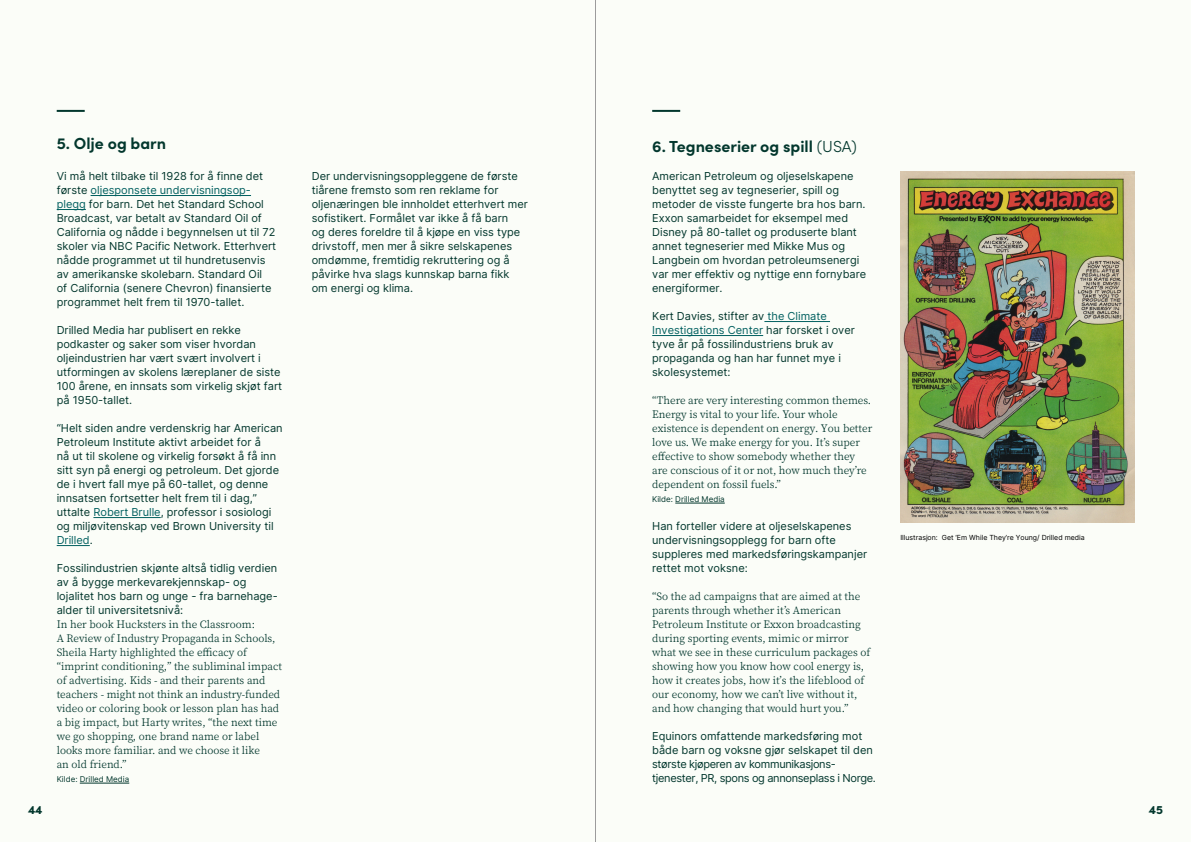
<style>
.page{position:relative;width:1191px;height:842px;background:#fff}
.page>*{position:absolute;margin:0;border:0;box-sizing:border-box;transform-origin:0 0}
.t1{font:700 16px "Sofia Pro";color:#02372d}
.t2{font:900 12px "Sofia Pro";color:#02372d}
.t3{font:11px/14px "Inter";color:#02372d}
.t4{font:11px/14px "Source Serif 4 Roman";color:#02372d}
.t5{font:8px "Inter";color:#02372d}
.t6{font:7px "Inter";color:#000}
.s1{color:#026060}
.s2{font-weight:300}
</style>
<div class="page">
<div style="left:0;top:0;width:595px;height:842px;background:#fbfdf8"></div>
<div style="left:595px;top:0;width:596px;height:842px;background:#fbfdf8"></div>
<hr style="left:595px;top:0;width:1px;height:842px;background:#9c9c9c">
<hr style="left:57px;top:110px;width:28px;height:2px;background:#02372d">
<hr style="left:91px;top:195px;width:160px;height:1px;background:#026060">
<svg style="left:57px;top:209px;width:29px;height:1px"></svg>
<hr style="left:93px;top:517px;width:68px;height:1px;background:#026060">
<hr style="left:57px;top:545px;width:33px;height:1px;background:#026060">
<hr style="left:80px;top:783px;width:49px;height:1px;background:#02372d">
<hr style="left:652px;top:110px;width:28px;height:2px;background:#02372d">
<hr style="left:764px;top:321px;width:66px;height:1px;background:#026060">
<hr style="left:652px;top:335px;width:111px;height:1px;background:#026060">
<hr style="left:675px;top:503px;width:50px;height:1px;background:#02372d">
<img style="left:900px;top:172px;width:234px;height:351px">
<h1 class="t1" style="left:57px;top:131px;width:111px">5. Olje og barn</h1>
<p class="t3" style="left:57px;top:169px;width:221px">Vi må helt tilbake til 1928 for å finne det første <span class="s1">oljesponsete undervisningsop&shy;plegg</span> for barn. Det het Standard School Broadcast, var betalt av Standard Oil of California og nådde i begynnelsen ut til 72 skoler via NBC Pacific Network. Etterhvert nådde programmet ut til hundretusenvis av amerikanske skolebarn. Standard Oil<br>of California (senere Chevron) finansierte programmet helt frem til 1970-tallet.</p>
<p class="t3" style="left:57px;top:323px;width:227px">Drilled Media har publisert en rekke podkaster og saker som viser hvordan oljeindustrien har vært svært involvert i utformingen av skolens læreplaner de siste 100 årene, en innsats som virkelig skjøt fart på 1950-tallet.</p>
<p class="t3" style="left:57px;top:421px;width:227px">“Helt siden andre verdenskrig har American Petroleum Institute aktivt arbeidet for å<br>nå ut til skolene og virkelig forsøkt å få inn sitt syn på energi og petroleum. Det gjorde de i hvert fall mye på 60-tallet, og denne innsatsen fortsetter helt frem til i dag,” uttalte <span class="s1">Robert Brulle</span>, professor i sosiologi og miljøvitenskap ved Brown University til <span class="s1">Drilled</span>.</p>
<p class="t3" style="left:57px;top:561px;width:222px">Fossilindustrien skjønte altså tidlig verdien av å bygge merkevarekjennskap- og lojalitet hos barn og unge - fra barnehage&shy;alder til universitetsnivå:</p>
<p class="t4" style="left:57px;top:617px;width:227px">In her book Hucksters in the Classroom:<br>A Review of Industry Propaganda in Schools, Sheila Harty highlighted the efficacy of “imprint conditioning,” the subliminal impact of advertising. Kids - and their parents and teachers - might not think an industry-funded video or coloring book or lesson plan has had a big impact, but Harty writes, “the next time we go shopping, one brand name or label looks more familiar. and we choose it like<br>an old friend.”</p>
<p class="t5" style="left:57px;top:774px;width:74px">Kilde: Drilled Media</p>
<p class="t3" style="left:312px;top:169px;width:218px">Der undervisningsoppleggene de første tiårene fremsto som ren reklame for oljenæringen ble innholdet etterhvert mer sofistikert. Formålet var ikke å få barn<br>og deres foreldre til å kjøpe en viss type drivstoff, men mer å sikre selskapenes omdømme, fremtidig rekruttering og å påvirke hva slags kunnskap barna fikk om energi og klima.</p>
<h1 class="t1" style="left:652px;top:134px;width:206px">6. Tegneserier og spill <span class="s2">(USA)</span></h1>
<p class="t3" style="left:652px;top:169px;width:216px">American Petroleum og oljeselskapene benyttet seg av tegneserier, spill og metoder de visste fungerte bra hos barn.<br>Exxon samarbeidet for eksempel med Disney på 80-tallet og produserte blant annet tegneserier med Mikke Mus og Langbein om hvordan petroleumsenergi var mer effektiv og nyttige enn fornybare energiformer.</p>
<p class="t3" style="left:652px;top:309px;width:204px">Kert Davies, stifter av <span class="s1">the Climate<br>Investigations Center</span> har forsket i over tyve år på fossilindustriens bruk av propaganda og han har funnet mye i skolesystemet:</p>
<p class="t4" style="left:652px;top:393px;width:221px">“There are very interesting common themes.<br>Energy is vital to your life. Your whole existence is dependent on energy. You better love us. We make energy for you. It’s super effective to show somebody whether they are conscious of it or not, how much they’re dependent on fossil fuels.”</p>
<p class="t5" style="left:652px;top:494px;width:74px">Kilde: Drilled Media</p>
<p class="t3" style="left:652px;top:519px;width:216px">Han forteller videre at oljeselskapenes undervisningsopplegg for barn ofte suppleres med markedsføringskampanjer rettet mot voksne:</p>
<p class="t4" style="left:652px;top:589px;width:220px">“So the ad campaigns that are aimed at the parents through whether it’s American Petroleum Institute or Exxon broadcasting during sporting events, mimic or mirror what we see in these curriculum packages of showing how you know how cool energy is, how it creates jobs, how it’s the lifeblood of our economy, how we can’t live without it, and how changing that would hurt you.”</p>
<p class="t3" style="left:652px;top:729px;width:225px">Equinors omfattende markedsføring mot både barn og voksne gjør selskapet til den største kjøperen av kommunikasjons&shy;tjenester, PR, spons og annonseplass i Norge.</p>
<p class="t6" style="left:900px;top:533px;width:186px">Illustrasjon: Get ‘Em While They’re Young/ Drilled media</p>
<p class="t2" style="left:28px;top:800px;width:16px">44</p>
<p class="t2" style="left:1148px;top:800px;width:16px">45</p>
</div>
